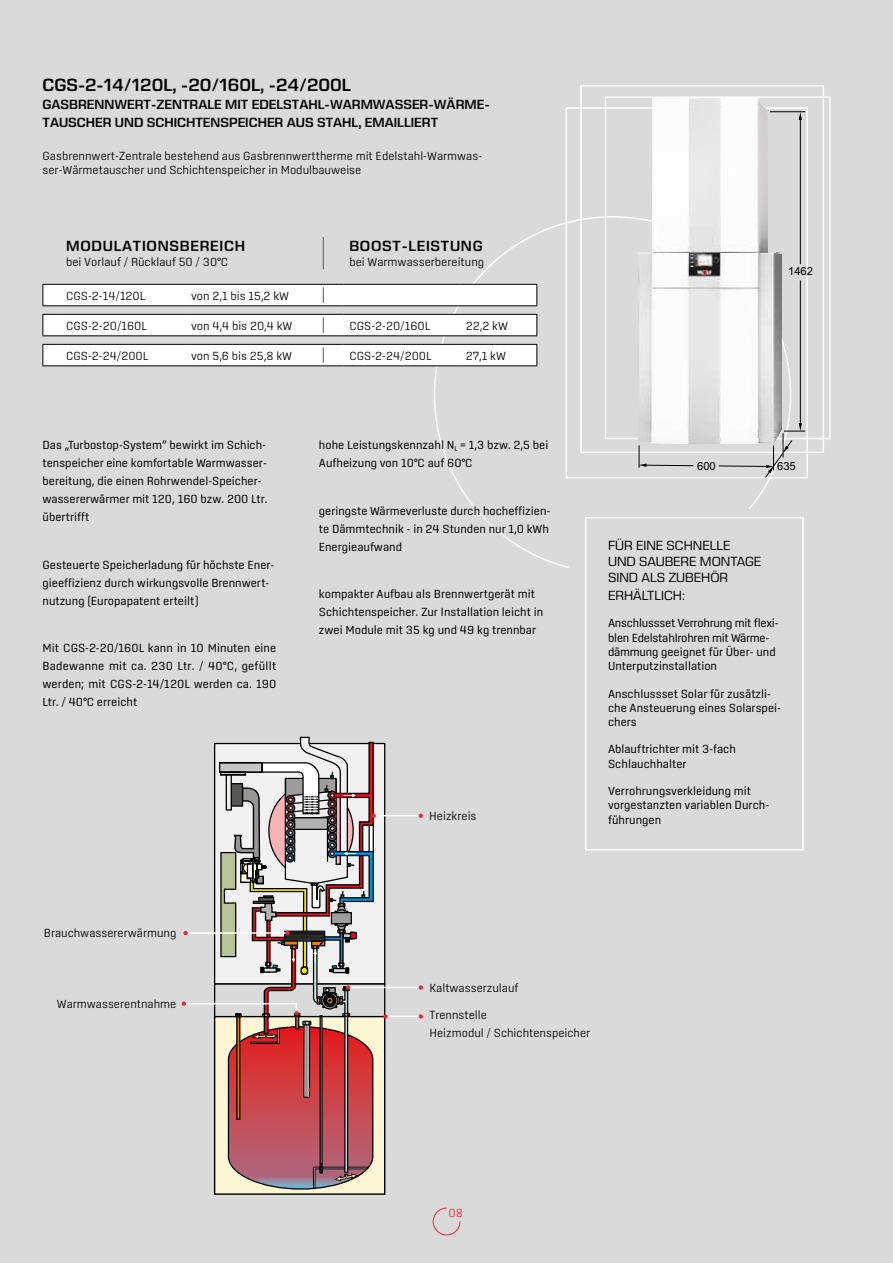
<style>
.page{position:relative;width:893px;height:1263px;background:#dadada}
.page>*{position:absolute;margin:0;border:0;box-sizing:border-box;transform-origin:0 0}
.t1{font:600 18px "Eurostile Next LT Pro";color:#000}
.t2{font:600 15px "Eurostile Next LT Pro";letter-spacing:.05em;color:#000}
.t3{font:600 13.5px/18px "Eurostile Next LT Pro";color:#000}
.t4{font:13.5px/16.2px "Eurostile Next LT Pro";color:#000}
.t5{font:12px/18px "Center";color:#000}
.t6{font:300 12px/14.4px "Center";color:#000}
.t7{font:300 12px "Center";color:#e62a32}
.t8{font:11.25px "Arial";color:#000}
</style>
<div class="page">
<svg style="left:432px;top:1207px;width:29px;height:29px"></svg>
<div style="left:215px;top:1016px;width:170px;height:178px;background:#fdf6d4"></div>
<div style="left:214px;top:1016px;width:171px;height:179px;border:1px solid #000"></div>
<div style="left:214px;top:743px;width:171px;height:241px;background:#f2f1f1;border:1px solid #000"></div>
<svg style="left:433px;top:215px;width:359px;height:353px"></svg>
<div style="left:605px;top:96px;width:226px;height:343px;border:2px solid #fff"></div>
<div style="left:580px;top:85px;width:244px;height:368px;border:2px solid #fff"></div>
<div style="left:566px;top:107px;width:242px;height:371px;border:2px solid #fff"></div>
<div style="left:585px;top:517px;width:219px;height:333px;border:2px solid #fff"></div>
<hr style="left:323px;top:237px;width:1px;height:32px;background:#575756">
<svg style="left:43px;top:284px;width:494px;height:82px;background:#e6e6e6"></svg>
<hr style="left:372px;top:815px;width:49px;height:1px;background:#fff">
<hr style="left:385px;top:1015px;width:36px;height:2px;background:#fff">
<hr style="left:346px;top:987px;width:75px;height:1px;background:#fff">
<svg style="left:384px;top:1011px;width:5px;height:9px"></svg>
<svg style="left:419px;top:814px;width:4px;height:4px"></svg>
<svg style="left:419px;top:1014px;width:4px;height:4px"></svg>
<svg style="left:419px;top:985px;width:4px;height:4px"></svg>
<svg style="left:182px;top:736px;width:194px;height:454px"></svg>
<img style="left:680px;top:444px;width:38px;height:1px">
<img style="left:651px;top:443px;width:67px;height:1px">
<img style="left:651px;top:442px;width:67px;height:1px">
<img style="left:639px;top:253px;width:142px;height:189px">
<img style="left:639px;top:253px;width:137px;height:1px">
<img style="left:652px;top:110px;width:116px;height:143px">
<img style="left:653px;top:108px;width:113px;height:3px">
<img style="left:653px;top:105px;width:111px;height:3px">
<img style="left:653px;top:102px;width:108px;height:3px">
<img style="left:653px;top:100px;width:105px;height:2px">
<img style="left:663px;top:99px;width:95px;height:1px">
<hr style="left:770px;top:111px;width:35px;height:1px;background:#000">
<hr style="left:800px;top:280px;width:1px;height:147px;background:#000">
<hr style="left:800px;top:116px;width:1px;height:148px;background:#000">
<svg style="left:799px;top:112px;width:3px;height:8px"></svg>
<svg style="left:639px;top:445px;width:55px;height:23px"></svg>
<svg style="left:718px;top:423px;width:87px;height:55px"></svg>
<h1 class="t1" style="left:43px;top:75px;width:310px">CGS-2-14/120L, -20/160L, -24/200L</h1>
<p class="t3" style="left:43px;top:96px;width:449px">GASBRENNWERT-ZENTRALE MIT EDELSTAHL-WARMWASSER-WÄRME-<br>TAUSCHER UND SCHICHTENSPEICHER AUS STAHL, EMAILLIERT</p>
<p class="t6" style="left:43px;top:148px;width:441px">Gasbrennwert-Zentrale bestehend aus Gasbrennwerttherme mit Edelstahl-Warmwas&shy;ser-Wärmetauscher und Schichtenspeicher in Modulbauweise</p>
<p class="t2" style="left:66px;top:238px;width:181px">MODULATIONSBEREICH</p>
<p class="t6" style="left:66px;top:254px;width:164px">bei Vorlauf / Rücklauf 50 / 30°C</p>
<p class="t2" style="left:349px;top:238px;width:135px">BOOST-LEISTUNG</p>
<p class="t6" style="left:349px;top:254px;width:136px">bei Warmwasserbereitung</p>
<p class="t6" style="left:66px;top:288px;width:81px">CGS-2-14/120L</p>
<p class="t6" style="left:191px;top:288px;width:100px">von 2,1 bis 15,2 kW</p>
<p class="t6" style="left:66px;top:318px;width:83px">CGS-2-20/160L</p>
<p class="t6" style="left:191px;top:318px;width:103px">von 4,4 bis 20,4 kW</p>
<p class="t6" style="left:349px;top:318px;width:83px">CGS-2-20/160L</p>
<p class="t6" style="left:466px;top:318px;width:44px">22,2 kW</p>
<p class="t6" style="left:66px;top:348px;width:84px">CGS-2-24/200L</p>
<p class="t6" style="left:191px;top:348px;width:103px">von 5,6 bis 25,8 kW</p>
<p class="t6" style="left:349px;top:348px;width:84px">CGS-2-24/200L</p>
<p class="t6" style="left:466px;top:348px;width:42px">27,1 kW</p>
<p class="t5" style="left:43px;top:435px;width:227px">Das „Turbostop-System“ bewirkt im Schich&shy;tenspeicher eine komfortable Warmwasser&shy;bereitung, die einen Rohrwendel-Speicher&shy;wassererwärmer mit 120, 160 bzw. 200 Ltr. übertrifft</p>
<p class="t5" style="left:43px;top:555px;width:233px">Gesteuerte Speicherladung für höchste Ener&shy;gieeffizienz durch wirkungsvolle Brennwert&shy;nutzung (Europapatent erteilt)</p>
<p class="t5" style="left:43px;top:639px;width:235px;text-align:justify">Mit CGS-2-20/160L kann in 10 Minuten eine Badewanne mit ca. 230 Ltr. / 40°C, gefüllt werden; mit CGS-2-14/120L werden ca. 190<br>Ltr. / 40°C erreicht</p>
<p class="t5" style="left:319px;top:435px;width:231px">hohe Leistungskennzahl N<sub>L</sub> = 1,3 bzw. 2,5 bei<br>Aufheizung von 10°C auf 60°C</p>
<p class="t5" style="left:319px;top:501px;width:233px;text-align:justify">geringste Wärmeverluste durch hocheffizien&shy;te Dämmtechnik - in 24 Stunden nur 1,0 kWh Energieaufwand</p>
<p class="t5" style="left:319px;top:585px;width:226px">kompakter Aufbau als Brennwertgerät mit<br>Schichtenspeicher. Zur Installation leicht in zwei Module mit 35 kg und 49 kg trennbar</p>
<p class="t6" style="left:429px;top:808px;width:49px">Heizkreis</p>
<p class="t8" style="left:788px;top:265px;width:26px">1462</p>
<p class="t8" style="left:697px;top:459px;width:20px">600</p>
<p class="t8" style="left:777px;top:460px;width:20px">635</p>
<p class="t4" style="left:608px;top:537px;width:155px">FÜR EINE SCHNELLE<br>UND SAUBERE MONTAGE<br>SIND ALS ZUBEHÖR</p>
<p class="t4" style="left:608px;top:587px;width:78px">ERHÄLTLICH:</p>
<p class="t5" style="left:608px;top:616px;width:172px;line-height:14.4px">Anschlussset Verrohrung mit flexi&shy;blen Edelstahlrohren mit Wärme&shy;dämmung geeignet für Über- und<br>Unterputzinstallation</p>
<p class="t5" style="left:608px;top:686px;width:174px;line-height:14.4px">Anschlussset Solar für zusätzli&shy;che Ansteuerung eines Solarspei&shy;chers</p>
<p class="t5" style="left:608px;top:742px;width:129px;line-height:14.4px">Ablauftrichter mit 3-fach<br>Schlauchhalter</p>
<p class="t5" style="left:608px;top:783px;width:163px;line-height:14.4px">Verrohrungsverkleidung mit vorgestanzten variablen Durch&shy;führungen</p>
<p class="t6" style="left:44px;top:925px;width:134px">Brauchwassererwärmung</p>
<p class="t6" style="left:57px;top:996px;width:121px">Warmwasserentnahme</p>
<p class="t6" style="left:429px;top:981px;width:90px">Kaltwasserzulauf</p>
<p class="t6" style="left:429px;top:1006px;width:162px;line-height:18px">Trennstelle<br>Heizmodul / Schichtenspeicher</p>
<p class="t7" style="left:449px;top:1206px;width:16px">08</p>
</div>
